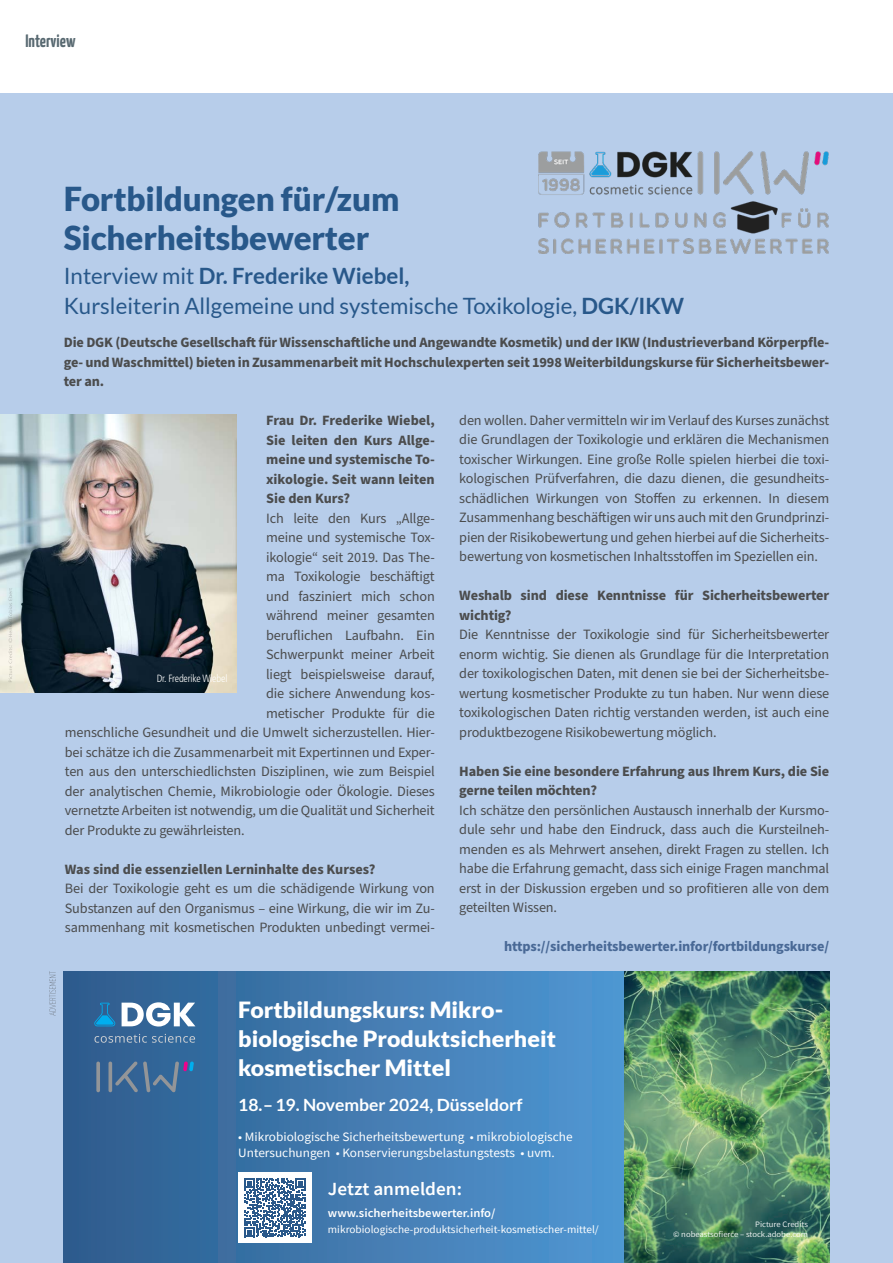
<style>
.page{position:relative;width:893px;height:1263px;background:#fff}
.page>*{position:absolute;margin:0;border:0;box-sizing:border-box;transform-origin:0 0}
.t1{font:900 33px/39px "Lato";letter-spacing:-.005em;color:#28588a}
.t2{font:22.5px/30px "Lato";color:#28588a}
.t3{font:900 22.35px/28.8px "Lato";color:#fff;scale:1.04 1}
.t4{font:600 18.6px "Source Sans Pro";color:#fff;scale:1.04 1}
.t5{font:700 18px "Yanone Kaffeesatz";color:#586971}
.t6{font:700 16.8px "Lato";color:#fff;scale:1.04 1}
.t7{font:14.25px/19.5px "Source Sans Pro";letter-spacing:-.01em;color:#4b4c4d;text-align:justify}
.t8{font:700 14.25px/19.5px "Source Sans Pro";letter-spacing:-.01em;color:#4b4c4d;text-align:justify}
.t9{font:700 14.25px "Source Sans Pro";letter-spacing:-.01em;color:#496996}
.t10{font:12.75px/16.6px "Source Sans Pro";color:#fff;scale:1.04 1}
.t11{font:600 12.15px "Source Sans Pro";color:#fff;scale:1.04 1}
.t12{font:10.8px "Source Sans Pro";color:#fff;scale:1.04 1}
.t13{font:300 condensed 10.5px "Frutiger LT Pro";letter-spacing:-.01em;color:#fff}
.t14{font:8.25px/9.9px "Source Sans Pro";color:#fff;text-align:right;scale:1.04 1}
.s1{font-weight:700}
</style>
<div class="page">
<div style="left:0;top:94px;width:893px;height:1169px;background:#b7cdea"></div>
<img style="left:0;top:415px;width:236px;height:277px">
<svg style="left:49px;top:971px;width:7px;height:45px"></svg>
<svg style="left:9px;top:588px;width:3px;height:94px"></svg>
<img style="left:624px;top:971px;width:205px;height:292px">
<div style="left:64px;top:971px;width:560px;height:292px;background:linear-gradient(to right,#2e5b8c,#5298d3)"></div>
<svg style="left:94px;top:1034px;width:101px;height:9px"></svg>
<svg style="left:122px;top:1002px;width:73px;height:24px;background:#a4bbd1"></svg>
<svg style="left:93px;top:1003px;width:23px;height:23px"></svg>
<svg style="left:96px;top:1061px;width:4px;height:31px"></svg>
<svg style="left:108px;top:1061px;width:4px;height:31px"></svg>
<svg style="left:115px;top:1061px;width:79px;height:31px;background:#476e98"></svg>
<div style="left:238px;top:1172px;width:74px;height:71px;background:#fff"></div>
<svg style="left:244px;top:1178px;width:62px;height:59px"></svg>
<img style="left:538px;top:151px;width:291px;height:103px">
<p class="t5" style="left:26px;top:30px;width:51px">Interview</p>
<h1 class="t1" style="left:64px;top:178px;width:337px">Fortbildungen für/zum<br>Sicherheitsbewerter</h1>
<h2 class="t2" style="left:64px;top:261px;width:622px">Interview mit <span class="s1">Dr. Frederike Wiebel,<br></span>Kursleiterin Allgemeine und systemische Toxikologie, <span class="s1">DGK/IKW</span></h2>
<p class="t8" style="left:64px;top:333px;width:767px">Die DGK (Deutsche Gesellschaft für Wissenschaftliche und Angewandte Kosmetik) und der IKW (Industrieverband Körperpfle&shy;ge- und Waschmittel) bieten in Zusammenarbeit mit Hochschulexperten seit 1998 Weiterbildungskurse für Sicherheitsbewer&shy;ter an.</p>
<p class="t8" style="left:266px;top:411px;width:170px">Frau Dr. Frederike Wiebel, Sie leiten den Kurs Allge&shy;meine und systemische To&shy;xikologie. Seit wann leiten Sie den Kurs?</p>
<p class="t7" style="left:266px;top:508px;width:170px">Ich leite den Kurs „Allge-</p>
<p class="t7" style="left:266px;top:528px;width:170px">meine und systemische Tox-</p>
<p class="t7" style="left:266px;top:547px;width:170px">ikologie“ seit 2019. Das The-</p>
<p class="t7" style="left:266px;top:567px;width:170px">ma Toxikologie beschäftigt</p>
<p class="t7" style="left:266px;top:586px;width:170px">und fasziniert mich schon</p>
<p class="t7" style="left:266px;top:606px;width:170px">während meiner gesamten</p>
<p class="t7" style="left:266px;top:625px;width:170px">beruflichen Laufbahn. Ein</p>
<p class="t7" style="left:266px;top:645px;width:170px">Schwerpunkt meiner Arbeit</p>
<p class="t7" style="left:266px;top:664px;width:170px">liegt beispielsweise darauf,</p>
<p class="t7" style="left:266px;top:684px;width:170px">die sichere Anwendung kos-</p>
<p class="t7" style="left:266px;top:703px;width:170px">metischer Produkte für die</p>
<p class="t7" style="left:65px;top:723px;width:371px">menschliche Gesundheit und die Umwelt sicherzustellen. Hier-</p>
<p class="t7" style="left:65px;top:742px;width:371px">bei schätze ich die Zusammenarbeit mit Expertinnen und Exper-</p>
<p class="t7" style="left:65px;top:762px;width:371px">ten aus den unterschiedlichsten Disziplinen, wie zum Beispiel</p>
<p class="t7" style="left:65px;top:781px;width:371px">der analytischen Chemie, Mikrobiologie oder Ökologie. Dieses</p>
<p class="t7" style="left:65px;top:801px;width:371px">vernetzte Arbeiten ist notwendig, um die Qualität und Sicherheit</p>
<p class="t7" style="left:65px;top:820px;width:181px">der Produkte zu gewährleisten.</p>
<p class="t8" style="left:65px;top:859px;width:312px">Was sind die essenziellen Lerninhalte des Kurses?</p>
<p class="t7" style="left:65px;top:879px;width:371px">Bei der Toxikologie geht es um die schädigende Wirkung von Substanzen auf den Organismus – eine Wirkung, die wir im Zu&shy;sammenhang mit kosmetischen Produkten unbedingt vermei-</p>
<p class="t7" style="left:459px;top:411px;width:371px">den wollen. Daher vermitteln wir im Verlauf des Kurses zunächst die Grundlagen der Toxikologie und erklären die Mechanismen toxischer Wirkungen. Eine große Rolle spielen hierbei die toxi&shy;kologischen Prüfverfahren, die dazu dienen, die gesundheits&shy;schädlichen Wirkungen von Stoffen zu erkennen. In diesem Zusammenhang beschäftigen wir uns auch mit den Grundprinzi&shy;pien der Risikobewertung und gehen hierbei auf die Sicherheits&shy;bewertung von kosmetischen Inhaltsstoffen im Speziellen ein.</p>
<p class="t8" style="left:459px;top:586px;width:371px">Weshalb sind diese Kenntnisse für Sicherheitsbewerter wichtig?</p>
<p class="t7" style="left:459px;top:625px;width:371px">Die Kenntnisse der Toxikologie sind für Sicherheitsbewerter enorm wichtig. Sie dienen als Grundlage für die Interpretation der toxikologischen Daten, mit denen sie bei der Sicherheitsbe&shy;wertung kosmetischer Produkte zu tun haben. Nur wenn diese toxikologischen Daten richtig verstanden werden, ist auch eine produktbezogene Risikobewertung möglich.</p>
<p class="t8" style="left:459px;top:762px;width:371px">Haben Sie eine besondere Erfahrung aus Ihrem Kurs, die Sie gerne teilen möchten?</p>
<p class="t7" style="left:459px;top:801px;width:371px">Ich schätze den persönlichen Austausch innerhalb der Kursmo&shy;dule sehr und habe den Eindruck, dass auch die Kursteilneh&shy;menden es als Mehrwert ansehen, direkt Fragen zu stellen. Ich habe die Erfahrung gemacht, dass sich einige Fragen manchmal erst in der Diskussion ergeben und so profitieren alle von dem geteilten Wissen.</p>
<p class="t9" style="left:504px;top:937px;width:327px">https://sicherheitsbewerter.infor/fortbildungskurse/</p>
<p class="t13" style="left:157px;top:672px;width:72px">Dr. Frederike Wiebel</p>
<h3 class="t3" style="left:238px;top:995px;width:307px">Fortbildungskurs: Mikro&shy;biologische Produktsicherheit kosmetischer Mittel</h3>
<p class="t6" style="left:238px;top:1095px;width:275px">18.–19. November 2024, Düsseldorf</p>
<p class="t10" style="left:238px;top:1128px;width:323px">• Mikrobiologische Sicherheitsbewertung • mikrobiologische<br>Untersuchungen • Konservierungsbelastungstests • uvm.</p>
<h3 class="t4" style="left:328px;top:1177px;width:130px">Jetzt anmelden:</h3>
<p class="t11" style="left:328px;top:1205px;width:163px">www.sicherheitsbewerter.info/</p>
<p class="t12" style="left:328px;top:1222px;width:262px">mikrobiologische-produktsicherheit-kosmetischer-mittel/</p>
<p class="t14" style="left:673px;top:1219px;width:131px">Picture Credits<br>© nobeastsofierce – stock.adobe.com</p>
</div>
